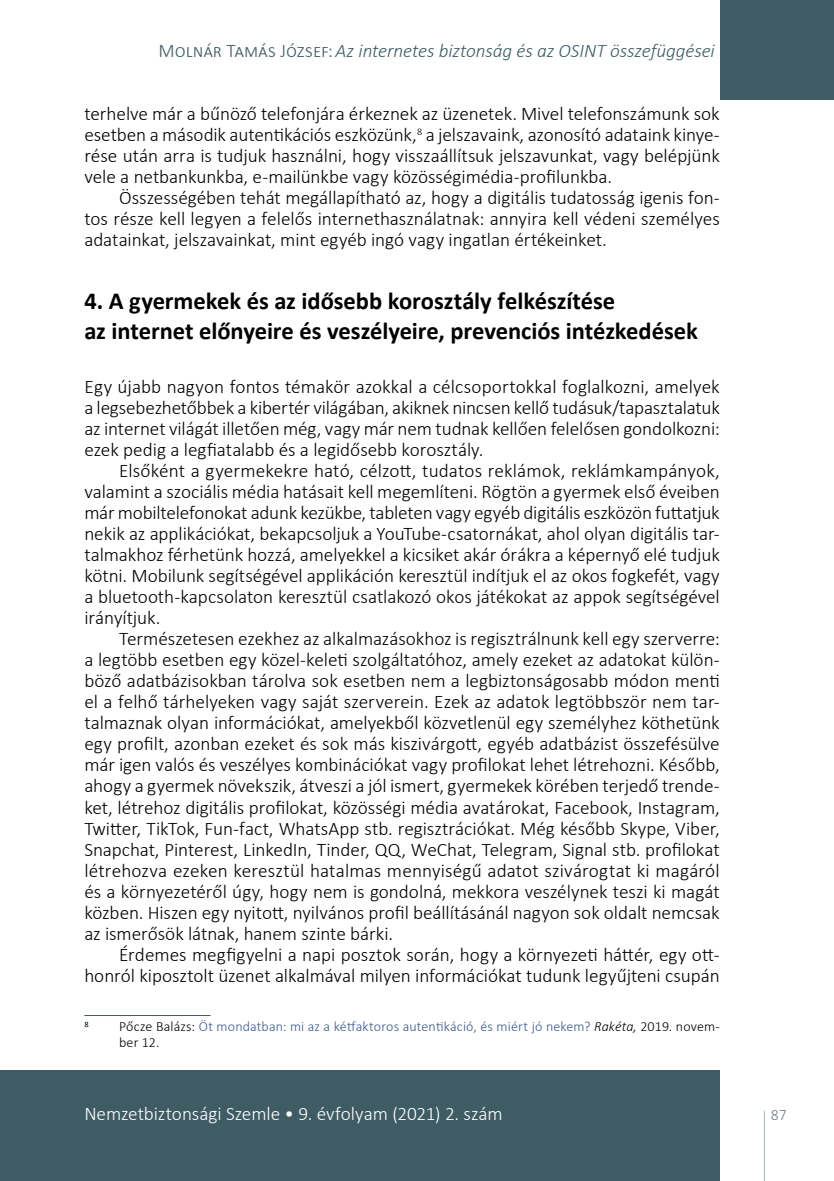
<style>
.page{position:relative;width:834px;height:1181px;background:#fff}
.page>*{position:absolute;margin:0;border:0;box-sizing:border-box;transform-origin:0 0}
.t1{font:700 24.5px/29.4px "Calibri";letter-spacing:-.005em;color:#000}
.t2{font:300 19.25px/21px "Calibri";letter-spacing:-.005em;color:#000;text-align:justify}
.t3{font:italic 300 19.25px "Calibri";letter-spacing:-.005em;color:#3f5c65}
.t4{font:300 19.25px "Calibri";letter-spacing:-.005em;color:#fff}
.t5{font:300 15.75px "Calibri";color:#6c7c84}
.t6{font:300 14px/15.8px "Calibri";letter-spacing:.01em;color:#38598b}
.t7{font:8.22px "Calibri";color:#000}
.s1{font-style:normal}
.s2{color:#000}
.s3{font-style:italic;color:#000}
</style>
<div class="page">
<svg style="left:764px;top:1110px;width:1px;height:71px"></svg>
<div style="left:719px;top:0;width:114px;height:99px;background:#3f5c65"></div>
<div style="left:0;top:1070px;width:719px;height:111px;background:#3f5c65"></div>
<hr style="left:84px;top:1015px;width:126px;height:1px;background:#3f5c65">
<p class="t3" style="left:158px;top:39px;width:557px"><span class="s1">Molnár Tamás József:</span>Az internetes biztonság és az OSINT összefüggései</p>
<p class="t2" style="left:84px;top:103px;width:636px">terhelve már a bűnöző telefonjára érkeznek az üzenetek. Mivel telefonszámunk sok esetben a második autentikációs eszközünk,<sup>8</sup> a jelszavaink, azonosító adataink kinye&shy;rése után arra is tudjuk használni, hogy visszaállítsuk jelszavunkat, vagy belépjünk vele a netbankunkba, e-mailünkbe vagy közösségimédia-profilunkba.</p>
<p class="t2" style="left:84px;top:187px;width:636px;text-indent:35px">Összességében tehát megállapítható az, hogy a digitális tudatosság igenis fon&shy;tos része kell legyen a felelős internethasználatnak: annyira kell védeni személyes adatainkat, jelszavainkat, mint egyéb ingó vagy ingatlan értékeinket.</p>
<p class="t1" style="left:84px;top:286px;width:615px">4. A gyermekek és az idősebb korosztály felkészítése<br>az internet előnyeire és veszélyeire, prevenciós intézkedések</p>
<p class="t2" style="left:84px;top:376px;width:636px">Egy újabb nagyon fontos témakör azokkal a célcsoportokkal foglalkozni, amelyek a legsebezhetőbbek a kibertér világában, akiknek nincsen kellő tudásuk/tapasztalatuk az internet világát illetően még, vagy már nem tudnak kellően felelősen gondolkozni: ezek pedig a legfiatalabb és a legidősebb korosztály.</p>
<p class="t2" style="left:84px;top:460px;width:637px;text-indent:35px">Elsőként a gyermekekre ható, célzott, tudatos reklámok, reklámkampányok, valamint a szociális média hatásait kell megemlíteni. Rögtön a gyermek első éveiben már mobiltelefonokat adunk kezükbe, tableten vagy egyéb digitális eszközön futtatjuk nekik az applikációkat, bekapcsoljuk a YouTube-csatornákat, ahol olyan digitális tar&shy;talmakhoz férhetünk hozzá, amelyekkel a kicsiket akár órákra a képernyő elé tudjuk kötni. Mobilunk segítségével applikáción keresztül indítjuk el az okos fogkefét, vagy a bluetooth-kapcsolaton keresztül csatlakozó okos játékokat az appok segítségével irányítjuk.</p>
<p class="t2" style="left:84px;top:628px;width:636px;text-indent:35px">Természetesen ezekhez az alkalmazásokhoz is regisztrálnunk kell egy szerverre: a legtöbb esetben egy közel-keleti szolgáltatóhoz, amely ezeket az adatokat külön&shy;böző adatbázisokban tárolva sok esetben nem a legbiztonságosabb módon menti el a felhő tárhelyeken vagy saját szerverein. Ezek az adatok legtöbbször nem tar&shy;talmaznak olyan információkat, amelyekből közvetlenül egy személyhez köthetünk egy profilt, azonban ezeket és sok más kiszivárgott, egyéb adatbázist összefésülve már igen valós és veszélyes kombinációkat vagy profilokat lehet létrehozni. Később, ahogy a gyermek növekszik, átveszi a jól ismert, gyermekek körében terjedő trende&shy;ket, létrehoz digitális profilokat, közösségi média avatárokat, Facebook, Instagram, Twitter, TikTok, Fun-fact, WhatsApp stb. regisztrációkat. Még később Skype, Viber, Snapchat, Pinterest, LinkedIn, Tinder, QQ, WeChat, Telegram, Signal stb. profilokat létrehozva ezeken keresztül hatalmas mennyiségű adatot szivárogtat ki magáról és a környezetéről úgy, hogy nem is gondolná, mekkora veszélynek teszi ki magát közben. Hiszen egy nyitott, nyilvános profil beállításánál nagyon sok oldalt nemcsak az ismerősök látnak, hanem szinte bárki.</p>
<p class="t2" style="left:84px;top:943px;width:636px;text-align:right">Érdemes megfigyelni a napi posztok során, hogy a környezeti háttér, egy ott&shy;honról kiposztolt üzenet alkalmával milyen információkat tudunk legyűjteni csupán</p>
<p class="t7" style="left:84px;top:1018px;width:6px">8</p>
<p class="t6" style="left:119px;top:1018px;width:602px"><span class="s2">Pőcze Balázs:</span> Öt mondatban: mi az a kétfaktoros autentikáció, és miért jó nekem? <span class="s3">Rakéta,</span> <span class="s2">2019. novem&shy;ber -12.</span></p>
<p class="t4" style="left:84px;top:1102px;width:420px">Nemzetbiztonsági Szemle • 9. évfolyam (2021) 2. szám</p>
<p class="t5" style="left:770px;top:1105px;width:17px">87</p>
</div>
